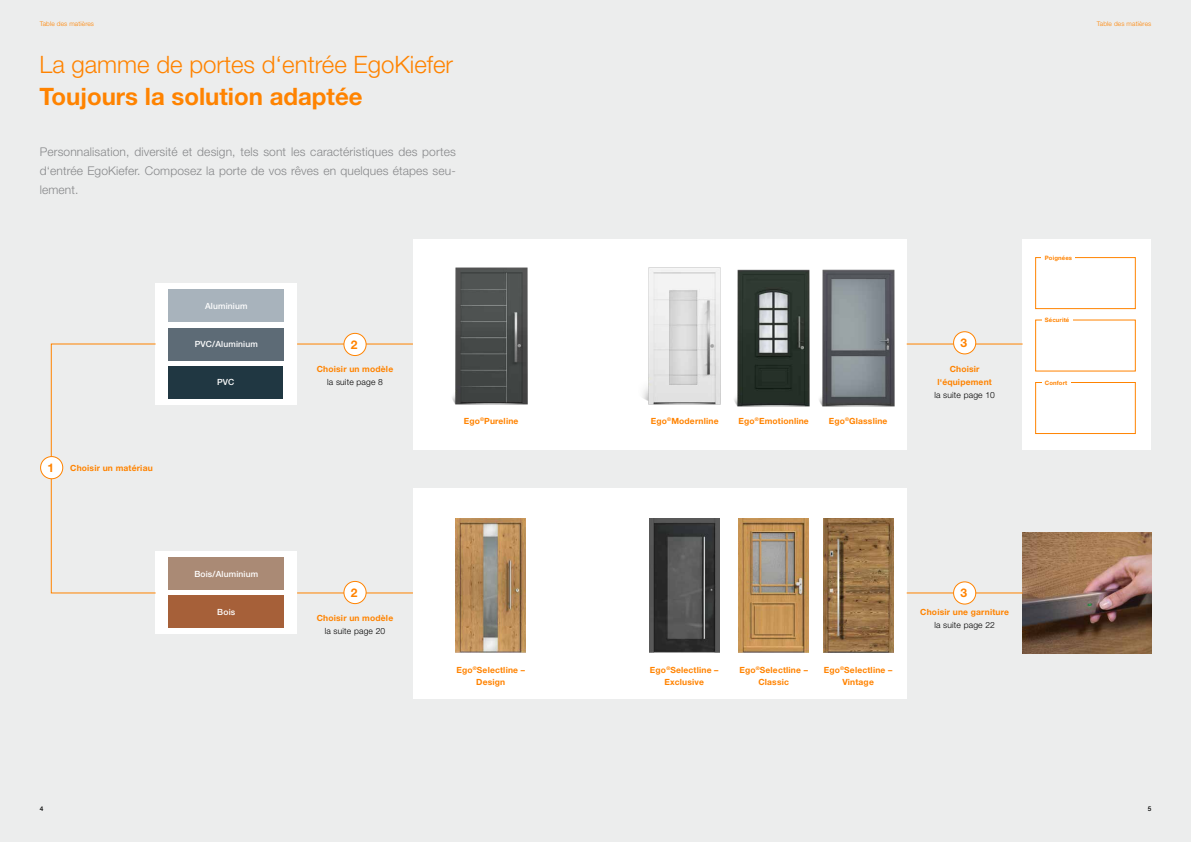
<style>
.page{position:relative;width:1191px;height:842px;background:#eceded}
.page>*{position:absolute;margin:0;border:0;box-sizing:border-box;transform-origin:0 0}
.t1{font:300 24px "Helvetica Neue LT Std";color:#ff8300}
.t2{font:700 24px "Helvetica Neue LT Std";color:#ff8300}
.t3{font:300 12px/19.1px "Helvetica Neue LT Std";letter-spacing:.01em;color:#87888a;text-align:justify}
.t4{font:700 12px "Helvetica Neue LT Std";color:#ff8300}
.t5{font:700 8.5px/12.8px "Helvetica Neue LT Std";letter-spacing:.02em;color:#ff8300;text-align:center}
.t6{font:300 8.5px "Helvetica Neue LT Std";letter-spacing:.02em;color:#000}
.t7{font:500 8.5px "Helvetica Neue LT Std";letter-spacing:.02em;color:#fff}
.t8{font:300 6.5px "Helvetica Neue LT Std";letter-spacing:.02em;color:#ff8300}
.t9{font:500 6.5px "Helvetica Neue LT Std";color:#000}
.t10{font:700 6px "Helvetica Neue LT Std";letter-spacing:.02em;color:#ff8300}
</style>
<div class="page">
<div style="left:156px;top:283px;width:141px;height:122px;background:#fff"></div>
<div style="left:413px;top:239px;width:493px;height:210px;background:#fff"></div>
<div style="left:413px;top:488px;width:493px;height:210px;background:#fff"></div>
<img style="left:1022px;top:532px;width:129px;height:121px">
<div style="left:1022px;top:239px;width:129px;height:210px;background:#fff"></div>
<div style="left:156px;top:551px;width:141px;height:83px;background:#fff"></div>
<img style="left:456px;top:519px;width:70px;height:134px">
<img style="left:649px;top:519px;width:70px;height:134px">
<img style="left:738px;top:519px;width:70px;height:134px">
<img style="left:823px;top:519px;width:70px;height:134px">
<img style="left:452px;top:267px;width:76px;height:138px">
<img style="left:642px;top:267px;width:79px;height:138px">
<img style="left:819px;top:269px;width:76px;height:138px">
<img style="left:734px;top:269px;width:76px;height:138px">
<div style="left:1035px;top:382px;width:100px;height:52px;background:#fff;border:1px solid #ff8300"></div>
<div style="left:1042px;top:378px;width:28px;height:10px;background:#fff"></div>
<div style="left:1035px;top:257px;width:100px;height:52px;background:#fff;border:1px solid #ff8300"></div>
<div style="left:1042px;top:253px;width:33px;height:10px;background:#fff"></div>
<div style="left:168px;top:366px;width:115px;height:32px;background:#203742"></div>
<div style="left:168px;top:328px;width:116px;height:32px;background:#5d6b76"></div>
<div style="left:168px;top:290px;width:116px;height:32px;background:#a8b3bc"></div>
<div style="left:168px;top:558px;width:116px;height:32px;background:#aa8a75"></div>
<div style="left:168px;top:596px;width:116px;height:32px;background:#a66039"></div>
<div style="left:51px;top:344px;width:105px;height:249px;border:1px solid #ff8300"></div>
<div style="left:41px;top:457px;width:22px;height:22px;background:#fff;border-radius:50%"></div>
<div style="left:40px;top:456px;width:23px;height:23px;border:1px solid #ff8300;border-radius:50%"></div>
<hr style="left:297px;top:344px;width:116px;height:1px;background:#ff8300">
<hr style="left:297px;top:593px;width:116px;height:1px;background:#ff8300">
<hr style="left:906px;top:344px;width:116px;height:1px;background:#ff8300">
<div style="left:344px;top:333px;width:22px;height:23px;background:#fff;border-radius:50%"></div>
<div style="left:344px;top:333px;width:22px;height:23px;border:1px solid #ff8300;border-radius:50%"></div>
<div style="left:344px;top:581px;width:22px;height:23px;background:#fff;border-radius:50%"></div>
<div style="left:344px;top:581px;width:22px;height:23px;border:1px solid #ff8300;border-radius:50%"></div>
<hr style="left:906px;top:593px;width:116px;height:1px;background:#ff8300">
<div style="left:953px;top:582px;width:22px;height:22px;background:#fff;border-radius:50%"></div>
<div style="left:953px;top:582px;width:23px;height:22px;border:1px solid #ff8300;border-radius:50%"></div>
<div style="left:953px;top:332px;width:22px;height:22px;background:#fff;border-radius:50%"></div>
<div style="left:953px;top:331px;width:23px;height:23px;border:1px solid #ff8300;border-radius:50%"></div>
<p class="t8" style="left:40px;top:20px;width:56px">Table des matières</p>
<p class="t8" style="left:1097px;top:20px;width:56px">Table des matières</p>
<h1 class="t1" style="left:39px;top:50px;width:415px">La gamme de portes d‘entrée EgoKiefer</h1>
<h1 class="t2" style="left:39px;top:81px;width:325px">Toujours la solution adaptée</h1>
<h2 class="t3" style="left:40px;top:142px;width:417px">Personnalisation, diversité et design, tels sont les caractéristiques des portes d‘entrée EgoKiefer. Composez la porte de vos rêves en quelques étapes seu&shy;lement.</h2>
<h2 class="t4" style="left:47px;top:460px;width:8px">1</h2>
<p class="t5" style="left:70px;top:461px;width:84px">Choisir un matériau</p>
<p class="t7" style="left:205px;top:301px;width:44px">Aluminium</p>
<p class="t7" style="left:195px;top:339px;width:65px">PVC/Aluminium</p>
<p class="t7" style="left:217px;top:377px;width:19px">PVC</p>
<p class="t7" style="left:194px;top:569px;width:65px">Bois/Aluminium</p>
<p class="t7" style="left:217px;top:607px;width:19px">Bois</p>
<h2 class="t4" style="left:351px;top:337px;width:8px">2</h2>
<p class="t5" style="left:317px;top:363px;width:78px">Choisir un modèle</p>
<p class="t6" style="left:327px;top:377px;width:57px">la suite page 8</p>
<p class="t5" style="left:464px;top:414px;width:56px">Ego<sup>®</sup>Pureline</p>
<p class="t5" style="left:651px;top:414px;width:69px">Ego<sup>®</sup>Modernline</p>
<p class="t5" style="left:738px;top:414px;width:72px">Ego<sup>®</sup>Emotionline</p>
<p class="t5" style="left:828px;top:414px;width:60px">Ego<sup>®</sup>Glassline</p>
<h2 class="t4" style="left:960px;top:335px;width:8px">3</h2>
<p class="t5" style="left:937px;top:363px;width:56px;line-height:12.5px">Choisir l‘équipement</p>
<p class="t6" style="left:934px;top:389px;width:62px">la suite page 10</p>
<p class="t10" style="left:1044px;top:254px;width:29px">Poignées</p>
<p class="t10" style="left:1044px;top:316px;width:26px">Sécurité</p>
<p class="t10" style="left:1044px;top:379px;width:24px">Confort</p>
<h2 class="t4" style="left:351px;top:585px;width:8px">2</h2>
<h2 class="t4" style="left:960px;top:585px;width:8px">3</h2>
<p class="t5" style="left:317px;top:612px;width:78px">Choisir un modèle</p>
<p class="t6" style="left:325px;top:626px;width:62px">la suite page 20</p>
<p class="t5" style="left:456px;top:663px;width:70px">Ego<sup>®</sup>Selectline –<br>Design</p>
<p class="t5" style="left:650px;top:663px;width:70px">Ego<sup>®</sup>Selectline –<br>Exclusive</p>
<p class="t5" style="left:739px;top:663px;width:70px">Ego<sup>®</sup>Selectline –<br>Classic</p>
<p class="t5" style="left:824px;top:663px;width:70px">Ego<sup>®</sup>Selectline –<br>Vintage</p>
<p class="t5" style="left:920px;top:606px;width:90px">Choisir une garniture</p>
<p class="t6" style="left:934px;top:620px;width:62px">la suite page 22</p>
<p class="t9" style="left:40px;top:805px;width:5px">4</p>
<p class="t9" style="left:1147px;top:805px;width:5px">5</p>
</div>
